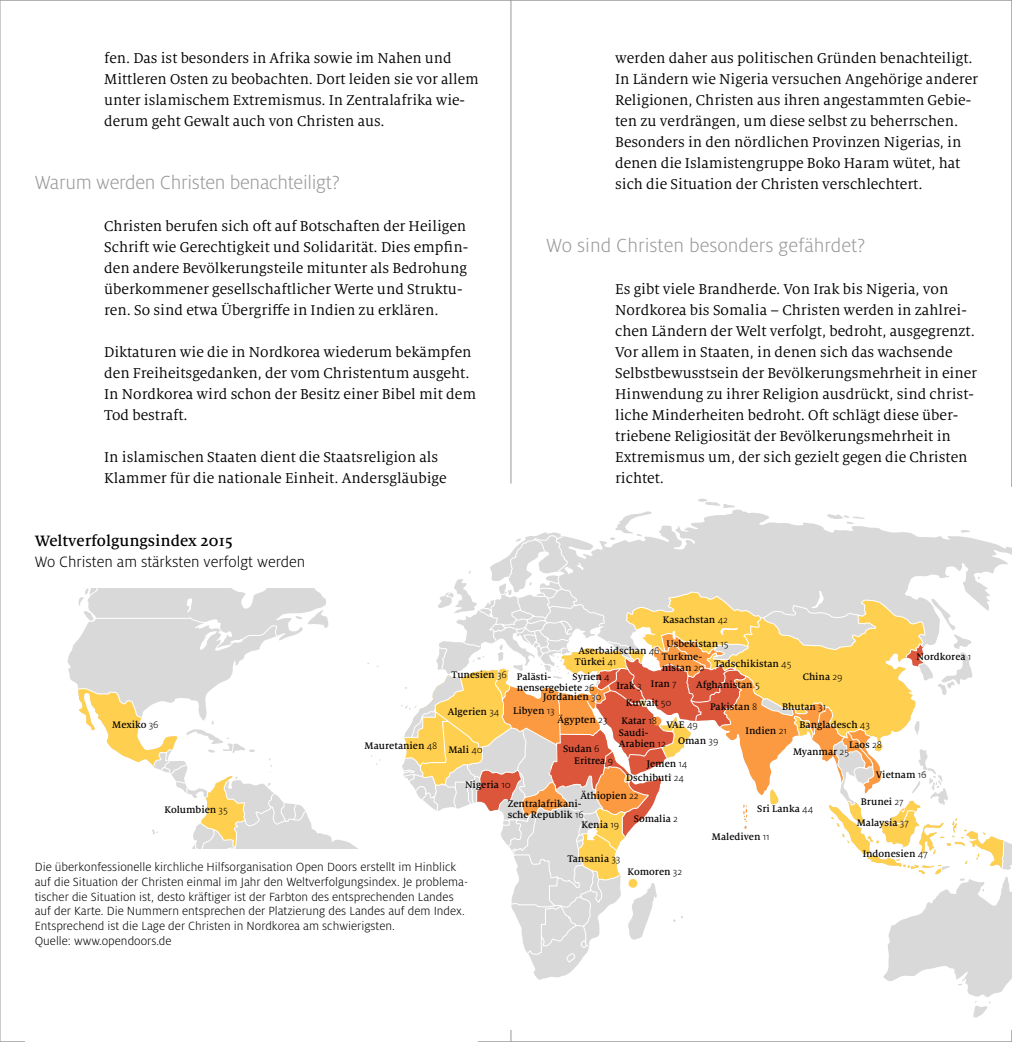
<style>
.page{position:relative;width:1012px;height:1042px;background:#fff}
.page>*{position:absolute;margin:0;border:0;box-sizing:border-box;transform-origin:0 0}
.t1{font:300 21px "Milo Pro";letter-spacing:-.015em;color:#989999}
.t2{font:300 16.62px "Milo Pro";color:#000}
.t3{font:500 16.62px "Milo Serif Pro";color:#000}
.t4{font:15.75px/21px "Milo Serif Pro";color:#000}
.t5{font:300 13.12px/14.9px "Milo Pro";color:#000}
.t6{font:500 10.5px/10.5px "Milo Serif Pro";color:#000}
.s1{font-family:"Milo Pro";font-weight:300}
</style>
<div class="page">
<hr style="left:0;top:0;width:1px;height:1042px;background:#989999">
<hr style="left:511px;top:0;width:1px;height:1042px;background:#989999">
<svg style="left:78px;top:483px;width:934px;height:545px"></svg>
<div style="left:439px;top:488px;width:37px;height:79px;background:#fff"></div>
<div style="left:509px;top:497px;width:37px;height:16px;background:#fff"></div>
<div style="left:605px;top:487px;width:37px;height:17px;background:#fff"></div>
<p class="t4" style="left:104px;top:48px;width:376px">fen. Das ist besonders in Afrika sowie im Nahen und Mittleren Osten zu beobachten. Dort leiden sie vor allem unter islamischem Extremismus. In Zentralafrika wie&shy;derum geht Gewalt auch von Christen aus.</p>
<h1 class="t1" style="left:35px;top:171px;width:307px">Warum werden Christen benachteiligt?</h1>
<p class="t4" style="left:104px;top:216px;width:366px">Christen berufen sich oft auf Botschaften der Heiligen Schrift wie Gerechtigkeit und Solidarität. Dies empfin&shy;den andere Bevölkerungsteile mitunter als Bedrohung überkommener gesellschaftlicher Werte und Struktu&shy;ren. So sind etwa Übergriffe in Indien zu erklären.</p>
<p class="t4" style="left:104px;top:342px;width:373px">Diktaturen wie die in Nordkorea wiederum bekämpfen den Freiheitsgedanken, der vom Christentum ausgeht.<br>In Nordkorea wird schon der Besitz einer Bibel mit dem Tod bestraft.</p>
<p class="t4" style="left:104px;top:447px;width:344px">In islamischen Staaten dient die Staatsreligion als<br>Klammer für die nationale Einheit. Andersgläubige</p>
<p class="t3" style="left:35px;top:531px;width:200px">Weltverfolgungsindex 2015</p>
<p class="t2" style="left:35px;top:553px;width:272px">Wo Christen am stärksten verfolgt werden</p>
<p class="t4" style="left:615px;top:48px;width:364px">werden daher aus politischen Gründen benachteiligt.<br>In Ländern wie Nigeria versuchen Angehörige anderer Religionen, Christen aus ihren angestammten Gebie&shy;ten zu verdrängen, um diese selbst zu beherrschen.<br>Besonders in den nördlichen Provinzen Nigerias, in denen die Islamistengruppe Boko Haram wütet, hat sich die Situation der Christen verschlechtert.</p>
<h1 class="t1" style="left:546px;top:234px;width:321px">Wo sind Christen besonders gefährdet?</h1>
<p class="t4" style="left:615px;top:279px;width:363px">Es gibt viele Brandherde. Von Irak bis Nigeria, von Nordkorea bis Somalia – Christen werden in zahlrei&shy;chen Ländern der Welt verfolgt, bedroht, ausgegrenzt.<br>Vor allem in Staaten, in denen sich das wachsende Selbstbewusstsein der Bevölkerungsmehrheit in einer Hinwendung zu ihrer Religion ausdrückt, sind christ&shy;liche Minderheiten bedroht. Oft schlägt diese über&shy;triebene Religiosität der Bevölkerungsmehrheit in Extremismus um, der sich gezielt gegen die Christen richtet.</p>
<p class="t6" style="left:112px;top:719px;width:48px">Mexiko <span class="s1">36</span></p>
<p class="t6" style="left:365px;top:741px;width:74px">Mauretanien <span class="s1">48</span></p>
<p class="t6" style="left:663px;top:615px;width:67px">Kasachstan <span class="s1">42</span></p>
<p class="t6" style="left:714px;top:658px;width:79px">Tadschikistan <span class="s1">45</span></p>
<p class="t6" style="left:667px;top:638px;width:64px">Usbekistan <span class="s1">15</span></p>
<p class="t6" style="left:578px;top:645px;width:83px">Aserbaidschan <span class="s1">46</span></p>
<p class="t6" style="left:616px;top:680px;width:27px">Irak <span class="s1">3</span></p>
<p class="t6" style="left:662px;top:652px;width:44px">Turkme&shy;nistan <span class="s1">20</span></p>
<p class="t6" style="left:626px;top:697px;width:47px">Kuwait <span class="s1">50</span></p>
<p class="t6" style="left:575px;top:656px;width:43px">Türkei <span class="s1">41</span></p>
<p class="t6" style="left:451px;top:670px;width:57px">Tunesien <span class="s1">36</span></p>
<p class="t6" style="left:448px;top:706px;width:53px">Algerien <span class="s1">34</span></p>
<p class="t6" style="left:543px;top:666px;width:68px;line-height:20.1px;text-indent:29px">Syrien <span class="s1">4<br></span>Jordanien <span class="s1">30</span></p>
<p class="t6" style="left:558px;top:714px;width:51px">Ägypten <span class="s1">23</span></p>
<p class="t6" style="left:574px;top:743px;width:40px;line-height:11.5px;text-indent:-11px">Sudan <span class="s1">6<br></span>Eritrea <span class="s1">9</span></p>
<p class="t6" style="left:803px;top:671px;width:41px">China <span class="s1">29</span></p>
<p class="t6" style="left:517px;top:671px;width:79px">Palästi&shy;nensergebiete <span class="s1">26</span></p>
<p class="t6" style="left:651px;top:678px;width:27px">Iran <span class="s1">7</span></p>
<p class="t6" style="left:696px;top:679px;width:65px">Afghanistan <span class="s1">5</span></p>
<p class="t6" style="left:710px;top:701px;width:49px">Pakistan <span class="s1">8</span></p>
<p class="t6" style="left:782px;top:702px;width:46px">Bhutan <span class="s1">31</span></p>
<p class="t6" style="left:793px;top:746px;width:58px">Myanmar <span class="s1">25</span></p>
<p class="t6" style="left:513px;top:705px;width:43px">Libyen <span class="s1">13</span></p>
<p class="t6" style="left:621px;top:715px;width:37px">Katar <span class="s1">18</span></p>
<p class="t6" style="left:800px;top:719px;width:72px">Bangladesch <span class="s1">43</span></p>
<p class="t6" style="left:666px;top:720px;width:33px">VAE <span class="s1">49</span></p>
<p class="t6" style="left:746px;top:725px;width:43px">Indien <span class="s1">21</span></p>
<p class="t6" style="left:619px;top:728px;width:48px">Saudi-<br>Arabien <span class="s1">12</span></p>
<p class="t6" style="left:678px;top:735px;width:42px">Oman <span class="s1">39</span></p>
<p class="t6" style="left:849px;top:739px;width:35px">Laos <span class="s1">28</span></p>
<p class="t6" style="left:448px;top:745px;width:36px">Mali <span class="s1">40</span></p>
<p class="t6" style="left:647px;top:758px;width:42px">Jemen <span class="s1">14</span></p>
<p class="t6" style="left:916px;top:651px;width:56px">Nordkorea <span class="s1">1</span></p>
<p class="t6" style="left:580px;top:768px;width:105px;line-height:18.4px;text-indent:46px">Dschibuti <span class="s1">24<br></span>Äthiopien <span class="s1">22</span></p>
<p class="t6" style="left:465px;top:780px;width:47px">Nigeria <span class="s1">10</span></p>
<p class="t6" style="left:508px;top:798px;width:78px">Zentralafrikani&shy;sche Republik <span class="s1">16</span></p>
<p class="t6" style="left:567px;top:853px;width:55px">Tansania <span class="s1">33</span></p>
<p class="t6" style="left:165px;top:804px;width:65px">Kolumbien <span class="s1">35</span></p>
<p class="t6" style="left:634px;top:813px;width:46px">Somalia <span class="s1">2</span></p>
<p class="t6" style="left:582px;top:819px;width:39px">Kenia <span class="s1">19</span></p>
<p class="t5" style="left:35px;top:859px;width:433px">Die überkonfessionelle kirchliche Hilfsorganisation Open Doors erstellt im Hinblick auf die Situation der Christen einmal im Jahr den Weltverfolgungsindex. Je problema&shy;tischer die Situation ist, desto kräftiger ist der Farbton des entsprechenden Landes auf der Karte. Die Nummern entsprechen der Platzierung des Landes auf dem Index.<br>Entsprechend ist die Lage der Christen in Nordkorea am schwierigsten.<br>Quelle: www.opendoors.de</p>
<p class="t6" style="left:628px;top:866px;width:56px">Komoren <span class="s1">32</span></p>
<p class="t6" style="left:757px;top:804px;width:58px">Sri Lanka <span class="s1">44</span></p>
<p class="t6" style="left:712px;top:831px;width:59px">Malediven <span class="s1">11</span></p>
<p class="t6" style="left:876px;top:769px;width:52px">Vietnam <span class="s1">16</span></p>
<p class="t6" style="left:861px;top:796px;width:44px">Brunei <span class="s1">27</span></p>
<p class="t6" style="left:857px;top:818px;width:54px">Malaysia <span class="s1">37</span></p>
<p class="t6" style="left:863px;top:849px;width:67px">Indonesien <span class="s1">47</span></p>
</div>
